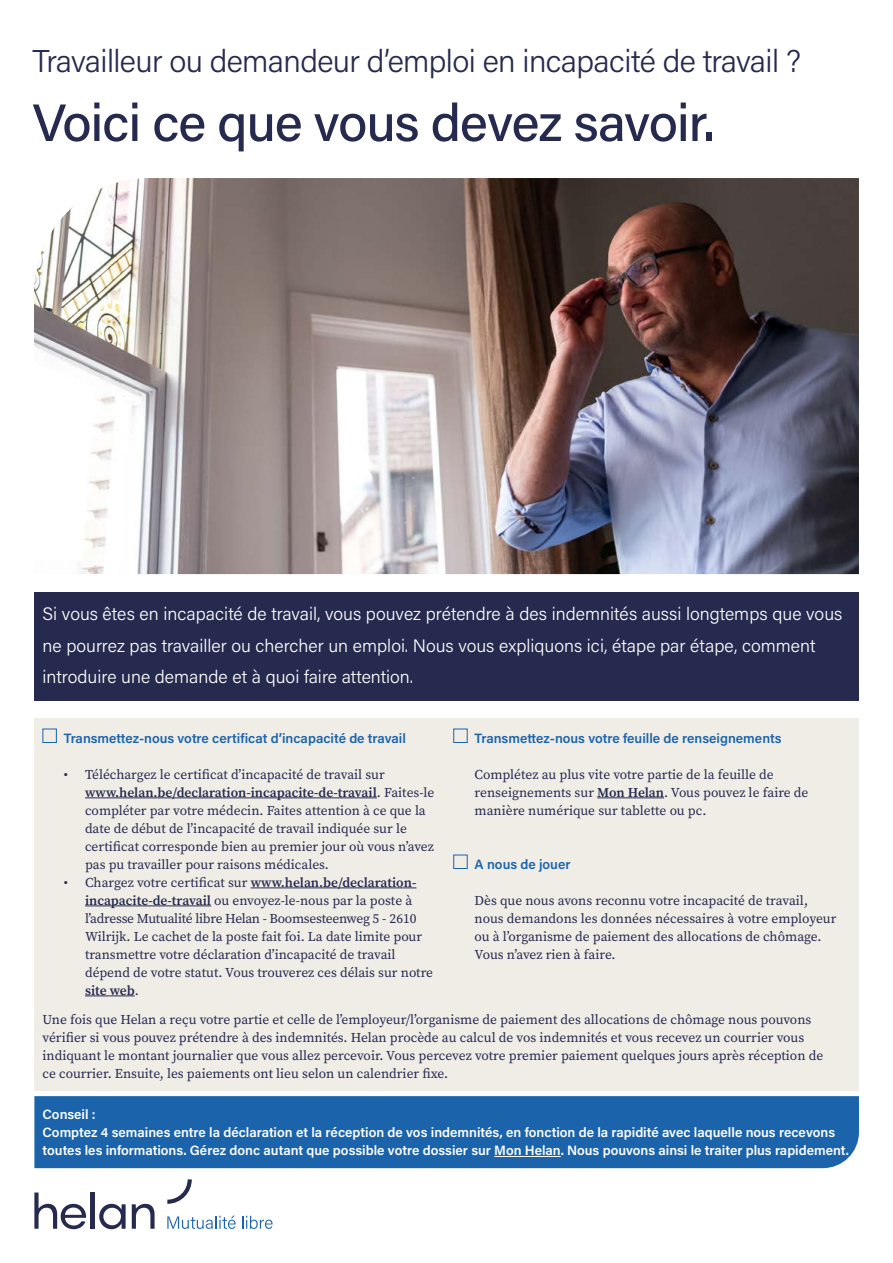
<style>
.page{position:relative;width:893px;height:1263px;background:#fff}
.page>*{position:absolute;margin:0;border:0;box-sizing:border-box;transform-origin:0 0}
.t1{font:500 52.5px "Acumin Pro";letter-spacing:-.02em;color:#262a4f}
.t2{font:300 31.5px "Acumin Pro";letter-spacing:-.02em;color:#262a4f}
.t3{font:300 18px/31.5px "Acumin Pro";color:#fff}
.t4{font:13.5px/18px "Source Serif Pro";color:#262a4f}
.t5{font:600 13.5px/18px "Acumin Pro";color:#fff}
.t6{font:600 13.5px "Acumin Pro";color:#1b64ab}
.s1{font-weight:600}
</style>
<div class="page">
<div style="left:34px;top:592px;width:825px;height:108px;background:#262a4f"></div>
<img style="left:34px;top:178px;width:825px;height:396px">
<div style="left:34px;top:718px;width:825px;height:373px;background:#f0ede7"></div>
<div style="left:34px;top:1096px;width:825px;height:72px;background:#1b64ab"></div>
<hr style="left:85px;top:797px;width:292px;height:1px;background:#262a4f">
<hr style="left:251px;top:887px;width:165px;height:1px;background:#262a4f">
<hr style="left:85px;top:905px;width:126px;height:1px;background:#262a4f">
<hr style="left:85px;top:995px;width:50px;height:1px;background:#262a4f">
<div style="left:43px;top:729px;width:14px;height:14px;border:1px solid #1b64ab"></div>
<hr style="left:597px;top:797px;width:67px;height:1px;background:#262a4f">
<div style="left:453px;top:729px;width:15px;height:14px;border:1px solid #1b64ab"></div>
<div style="left:453px;top:855px;width:15px;height:14px;border:1px solid #1b64ab"></div>
<hr style="left:494px;top:1156px;width:67px;height:1px;background:#fff">
<svg style="left:34px;top:1192px;width:52px;height:37px"></svg>
<div style="left:90px;top:1192px;width:5px;height:37px;background:#262a4f"></div>
<svg style="left:99px;top:1204px;width:27px;height:25px"></svg>
<svg style="left:132px;top:1204px;width:23px;height:25px"></svg>
<svg style="left:167px;top:1179px;width:25px;height:25px"></svg>
<svg style="left:167px;top:1215px;width:69px;height:14px"></svg>
<svg style="left:242px;top:1216px;width:31px;height:13px"></svg>
<h2 class="t2" style="left:32px;top:39px;width:770px">Travailleur ou demandeur d’emploi en incapacité de travail ?</h2>
<h1 class="t1" style="left:32px;top:86px;width:683px">Voici ce que vous devez savoir.</h1>
<p class="t3" style="left:43px;top:597px;width:801px">Si vous êtes en incapacité de travail, vous pouvez prétendre à des indemnités aussi longtemps que vous ne pourrez pas travailler ou chercher un emploi. Nous vous expliquons ici, étape par étape, comment introduire une demande et à quoi faire attention.</p>
<p class="t6" style="left:64px;top:729px;width:344px">Transmettez-nous votre certificat d’incapacité de travail</p>
<p class="t4" style="left:85px;top:765px;width:351px;text-indent:-21px">• Téléchargez le certificat d’incapacité de travail sur <span class="s1">www.helan.be/declaration-incapacite-de-travail</span>. Faites-le compléter par votre médecin. Faites attention à ce que la date de début de l’incapacité de travail indiquée sur le certificat corresponde bien au premier jour où vous n’avez pas pu travailler pour raisons médicales.</p>
<p class="t4" style="left:85px;top:873px;width:350px;text-indent:-21px">• Chargez votre certificat sur <span class="s1">www.helan.be/declaration&shy;incapacite-de-travail</span> ou envoyez-le-nous par la poste à l’adresse Mutualité libre Helan - Boomsesteenweg 5 - 2610<br>Wilrijk. Le cachet de la poste fait foi. La date limite pour transmettre votre déclaration d’incapacité de travail dépend de votre statut. Vous trouverez ces délais sur notre <span class="s1">site web</span>.</p>
<p class="t6" style="left:475px;top:729px;width:308px">Transmettez-nous votre feuille de renseignements</p>
<p class="t4" style="left:475px;top:765px;width:335px">Complétez au plus vite votre partie de la feuille de renseignements sur <span class="s1">Mon Helan</span>. Vous pouvez le faire de manière numérique sur tablette ou pc.</p>
<p class="t6" style="left:475px;top:855px;width:97px">A nous de jouer</p>
<p class="t4" style="left:475px;top:891px;width:363px">Dès que nous avons reconnu votre incapacité de travail, nous demandons les données nécessaires à votre employeur ou à l’organisme de paiement des allocations de chômage.<br>Vous n’avez rien à faire.</p>
<p class="t4" style="left:43px;top:1011px;width:782px">Une fois que Helan a reçu votre partie et celle de l’employeur/l’organisme de paiement des allocations de chômage nous pouvons vérifier si vous pouvez prétendre à des indemnités. Helan procède au calcul de vos indemnités et vous recevez un courrier vous indiquant le montant journalier que vous allez percevoir. Vous percevez votre premier paiement quelques jours après réception de ce courrier. Ensuite, les paiements ont lieu selon un calendrier fixe.</p>
<p class="t5" style="left:43px;top:1105px;width:808px">Conseil :<br>Comptez 4 semaines entre la déclaration et la réception de vos indemnités, en fonction de la rapidité avec laquelle nous recevons toutes les informations. Gérez donc autant que possible votre dossier sur Mon Helan. Nous pouvons ainsi le traiter plus rapidement.</p>
</div>
